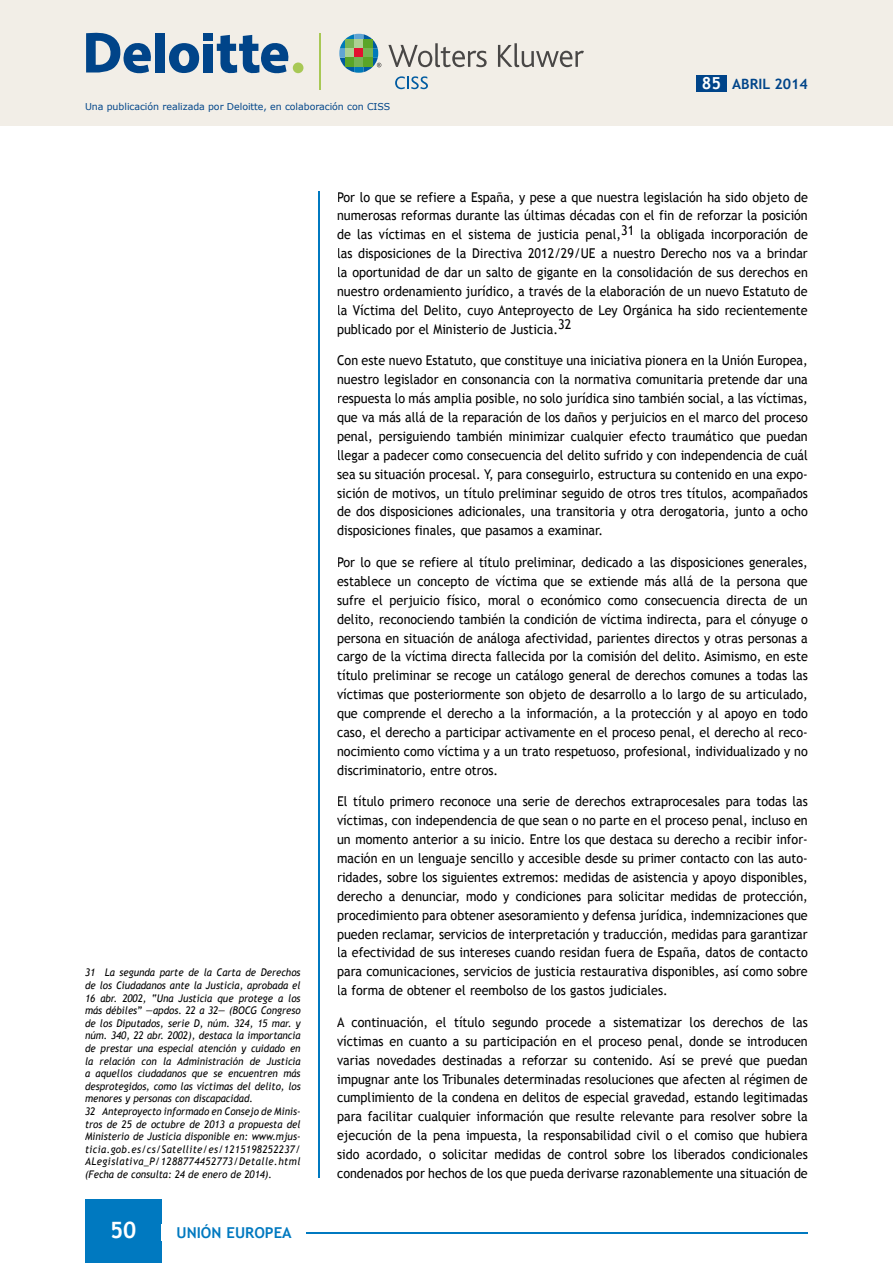
<style>
.page{position:relative;width:893px;height:1263px;background:#fff}
.page>*{position:absolute;margin:0;border:0;box-sizing:border-box;transform-origin:0 0}
.t1{font:700 22.5px "Trebuchet MS";color:#fff}
.t2{font:700 15px "Trebuchet MS";color:#0079c0}
.t3{font:700 14.25px "Trebuchet MS";color:#004489}
.t4{font:13.5px/18.9px "Trebuchet MS";color:#000;text-align:justify;scale:.93 1}
.t5{font:italic 10.5px/12.6px "Trebuchet MS";color:#000;scale:.93 1}
.t6{font:9.45px "Verdana";letter-spacing:-.005em;color:#004489}
.s1{font-size:16.5px;color:#fff}
</style>
<div class="page">
<hr style="left:157px;top:1232px;width:651px;height:2px;background:#0079c0">
<hr style="left:318px;top:192px;width:1px;height:986px;background:#0079c0">
<div style="left:85px;top:1199px;width:77px;height:64px;background:#0079c0"></div>
<div style="left:162px;top:1224px;width:144px;height:16px;background:#fff"></div>
<div style="left:0;top:0;width:893px;height:125px;background:#f2eee7"></div>
<div style="left:696px;top:75px;width:31px;height:17px;background:#004489"></div>
<svg style="left:169px;top:43px;width:30px;height:30px"></svg>
<hr style="left:319px;top:33px;width:2px;height:56px;background:#a8c855">
<div style="left:293px;top:63px;width:10px;height:10px;background:#a8c855;border-radius:50%"></div>
<div style="left:155px;top:33px;width:10px;height:40px;background:#004489"></div>
<svg style="left:217px;top:35px;width:72px;height:39px"></svg>
<div style="left:203px;top:33px;width:10px;height:8px;background:#004489"></div>
<svg style="left:86px;top:33px;width:65px;height:41px"></svg>
<div style="left:203px;top:44px;width:10px;height:29px;background:#004489"></div>
<svg style="left:388px;top:43px;width:99px;height:24px"></svg>
<svg style="left:498px;top:43px;width:86px;height:24px"></svg>
<svg style="left:395px;top:76px;width:33px;height:13px"></svg>
<svg style="left:339px;top:34px;width:42px;height:39px"></svg>
<p class="t6" style="left:85px;top:100px;width:307px">Una publicación realizada por Deloitte, en colaboración con CISS</p>
<p class="t3" style="left:702px;top:75px;width:108px"><span class="s1">85</span> ABRIL 2014</p>
<p class="t5" style="left:85px;top:966px;width:233px">31 La segunda parte de la Carta de Derechos de los Ciudadanos ante la Justicia, aprobada el 16 abr. 2002, “Una Justicia que protege a los más débiles” —apdos. 22 a 32— (BOCG Congreso de los Diputados, serie D, núm. 324, 15 mar. y núm. 340, 22 abr. 2002), destaca la importancia de prestar una especial atención y cuidado en la relación con la Administración de Justicia a aquellos ciudadanos que se encuentren más desprotegidos, como las víctimas del delito, los menores y personas con discapacidad.<br>32 Anteproyecto informado en Consejo de Minis&shy;tros de 25 de octubre de 2013 a propuesta del Ministerio de Justicia disponible en: www.mjus&shy;ticia.gob.es/cs/Satellite/es/1215198252237/ ALegislativa_P/1288774452773/Detalle.html (Fecha de consulta: 24 de enero de 2014).</p>
<h1 class="t1" style="left:110px;top:1216px;width:28px">50</h1>
<p class="t2" style="left:177px;top:1223px;width:117px">UNIÓN EUROPEA</p>
<p class="t4" style="left:337px;top:187px;width:508px">Por lo que se refiere a España, y pese a que nuestra legislación ha sido objeto de numerosas reformas durante las últimas décadas con el fin de reforzar la posición de las víctimas en el sistema de justicia penal,31 la obligada incorporación de las disposiciones de la Directiva 2012/29/UE a nuestro Derecho nos va a brindar la oportunidad de dar un salto de gigante en la consolidación de sus derechos en nuestro ordenamiento jurídico, a través de la elaboración de un nuevo Estatuto de la Víctima del Delito, cuyo Anteproyecto de Ley Orgánica ha sido recientemente publicado por el Ministerio de Justicia.32</p>
<p class="t4" style="left:337px;top:351px;width:508px">Con este nuevo Estatuto, que constituye una iniciativa pionera en la Unión Europea, nuestro legislador en consonancia con la normativa comunitaria pretende dar una respuesta lo más amplia posible, no solo jurídica sino también social, a las víctimas, que va más allá de la reparación de los daños y perjuicios en el marco del proceso penal, persiguiendo también minimizar cualquier efecto traumático que puedan llegar a padecer como consecuencia del delito sufrido y con independencia de cuál sea su situación procesal. Y, para conseguirlo, estructura su contenido en una expo&shy;sición de motivos, un título preliminar seguido de otros tres títulos, acompañados de dos disposiciones adicionales, una transitoria y otra derogatoria, junto a ocho disposiciones finales, que pasamos a examinar.</p>
<p class="t4" style="left:337px;top:553px;width:508px">Por lo que se refiere al título preliminar, dedicado a las disposiciones generales, establece un concepto de víctima que se extiende más allá de la persona que sufre el perjuicio físico, moral o económico como consecuencia directa de un delito, reconociendo también la condición de víctima indirecta, para el cónyuge o persona en situación de análoga afectividad, parientes directos y otras personas a cargo de la víctima directa fallecida por la comisión del delito. Asimismo, en este título preliminar se recoge un catálogo general de derechos comunes a todas las víctimas que posteriormente son objeto de desarrollo a lo largo de su articulado, que comprende el derecho a la información, a la protección y al apoyo en todo caso, el derecho a participar activamente en el proceso penal, el derecho al reco&shy;nocimiento como víctima y a un trato respetuoso, profesional, individualizado y no discriminatorio, entre otros.</p>
<p class="t4" style="left:337px;top:792px;width:508px">El título primero reconoce una serie de derechos extraprocesales para todas las víctimas, con independencia de que sean o no parte en el proceso penal, incluso en un momento anterior a su inicio. Entre los que destaca su derecho a recibir infor&shy;mación en un lenguaje sencillo y accesible desde su primer contacto con las auto&shy;ridades, sobre los siguientes extremos: medidas de asistencia y apoyo disponibles, derecho a denunciar, modo y condiciones para solicitar medidas de protección, procedimiento para obtener asesoramiento y defensa jurídica, indemnizaciones que pueden reclamar, servicios de interpretación y traducción, medidas para garantizar la efectividad de sus intereses cuando residan fuera de España, datos de contacto para comunicaciones, servicios de justicia restaurativa disponibles, así como sobre la forma de obtener el reembolso de los gastos judiciales.</p>
<p class="t4" style="left:337px;top:1013px;width:508px">A continuación, el título segundo procede a sistematizar los derechos de las víctimas en cuanto a su participación en el proceso penal, donde se introducen varias novedades destinadas a reforzar su contenido. Así se prevé que puedan impugnar ante los Tribunales determinadas resoluciones que afecten al régimen de cumplimiento de la condena en delitos de especial gravedad, estando legitimadas para facilitar cualquier información que resulte relevante para resolver sobre la ejecución de la pena impuesta, la responsabilidad civil o el comiso que hubiera sido acordado, o solicitar medidas de control sobre los liberados condicionales condenados por hechos de los que pueda derivarse razonablemente una situación de</p>
</div>
